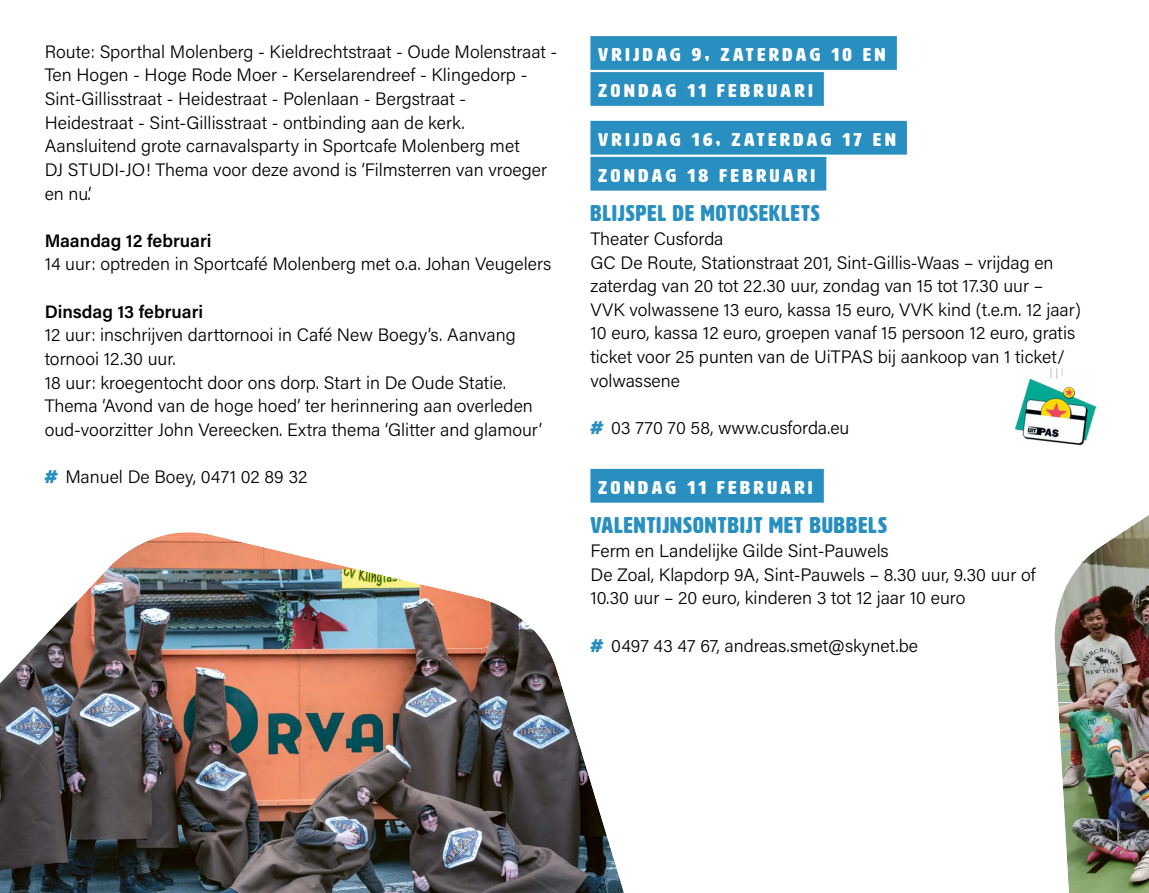
<style>
.page{position:relative;width:1149px;height:893px;background:#fff}
.page>*{position:absolute;margin:0;border:0;box-sizing:border-box;transform-origin:0 0}
.t1{font:22.5px "HWT Artz";letter-spacing:.05em;color:#288fc0}
.t2{font:18.22px/36px "HWT Artz";letter-spacing:.18em;color:#fff;scale:1.11 1}
.t3{font:300 18px/23.6px "Acumin Pro";color:#000}
.t4{font:600 18px "Acumin Pro";color:#000}
.s1{font-family:"HWT Artz";font-weight:400;color:#288fc0}
</style>
<div class="page">
<img style="left:0;top:532px;width:624px;height:361px">
<div style="left:590px;top:36px;width:306px;height:34px;background:#288fc0"></div>
<div style="left:590px;top:72px;width:233px;height:34px;background:#288fc0"></div>
<div style="left:590px;top:121px;width:316px;height:34px;background:#288fc0"></div>
<div style="left:590px;top:157px;width:236px;height:34px;background:#288fc0"></div>
<div style="left:590px;top:469px;width:233px;height:34px;background:#288fc0"></div>
<img style="left:1050px;top:368px;width:98px;height:525px">
<img style="left:1015px;top:369px;width:79px;height:77px">
<p class="t3" style="left:45px;top:39px;width:514px">Route: Sporthal Molenberg - Kieldrechtstraat - Oude Molenstraat - Ten Hogen - Hoge Rode Moer - Kerselarendreef - Klingedorp - Sint-Gillisstraat - Heidestraat - Polenlaan - Bergstraat - Heidestraat - Sint-Gillisstraat - ontbinding aan de kerk.<br>Aansluitend grote carnavalsparty in Sportcafe Molenberg met<br>DJ STUDI-JO! Thema voor deze avond is ‘Filmsterren van vroeger en nu’.</p>
<p class="t4" style="left:45px;top:228px;width:168px">Maandag 12 februari</p>
<p class="t3" style="left:45px;top:252px;width:508px">14 uur: optreden in Sportcafé Molenberg met o.a. Johan Veugelers</p>
<p class="t4" style="left:45px;top:299px;width:160px">Dinsdag 13 februari</p>
<p class="t3" style="left:45px;top:323px;width:499px">12 uur: inschrijven darttornooi in Café New Boegy’s. Aanvang tornooi 12.30 uur.<br>18 uur: kroegentocht door ons dorp. Start in De Oude Statie.<br>Thema ‘Avond van de hoge hoed’ ter herinnering aan overleden oud-voorzitter John Vereecken. Extra thema ‘Glitter and glamour’</p>
<p class="t3" style="left:45px;top:464px;width:264px"><span class="s1">#</span> Manuel De Boey, 0471 02 89 32</p>
<p class="t2" style="left:598px;top:37px;width:260px">VRIJDAG 9, ZATERDAG 10 EN<br>ZONDAG 11 FEBRUARI</p>
<p class="t2" style="left:598px;top:121px;width:269px">VRIJDAG 16, ZATERDAG 17 EN<br>ZONDAG 18 FEBRUARI</p>
<p class="t1" style="left:590px;top:202px;width:231px">BLIJSPEL DE MOTOSEKLETS</p>
<p class="t3" style="left:590px;top:226px;width:492px">Theater Cusforda<br>GC De Route, Stationstraat 201, Sint-Gillis-Waas – vrijdag en zaterdag van 20 tot 22.30 uur, zondag van 15 tot 17.30 uur – VVK volwassene 13 euro, kassa 15 euro, VVK kind (t.e.m. 12 jaar)<br>10 euro, kassa 12 euro, groepen vanaf 15 persoon 12 euro, gratis ticket voor 25 punten van de UiTPAS bij aankoop van 1 ticket/ volwassene</p>
<p class="t3" style="left:590px;top:415px;width:260px"><span class="s1">#</span> 03 770 70 58, www.cusforda.eu</p>
<p class="t2" style="left:598px;top:469px;width:194px">ZONDAG 11 FEBRUARI</p>
<p class="t1" style="left:590px;top:514px;width:298px">VALENTIJNSONTBIJT MET BUBBELS</p>
<p class="t3" style="left:590px;top:538px;width:446px">Ferm en Landelijke Gilde Sint-Pauwels<br>De Zoal, Klapdorp 9A, Sint-Pauwels – 8.30 uur, 9.30 uur of<br>10.30 uur – 20 euro, kinderen 3 tot 12 jaar 10 euro</p>
<p class="t3" style="left:590px;top:633px;width:329px"><span class="s1">#</span> 0497 43 47 67, andreas.smet@skynet.be</p>
</div>
